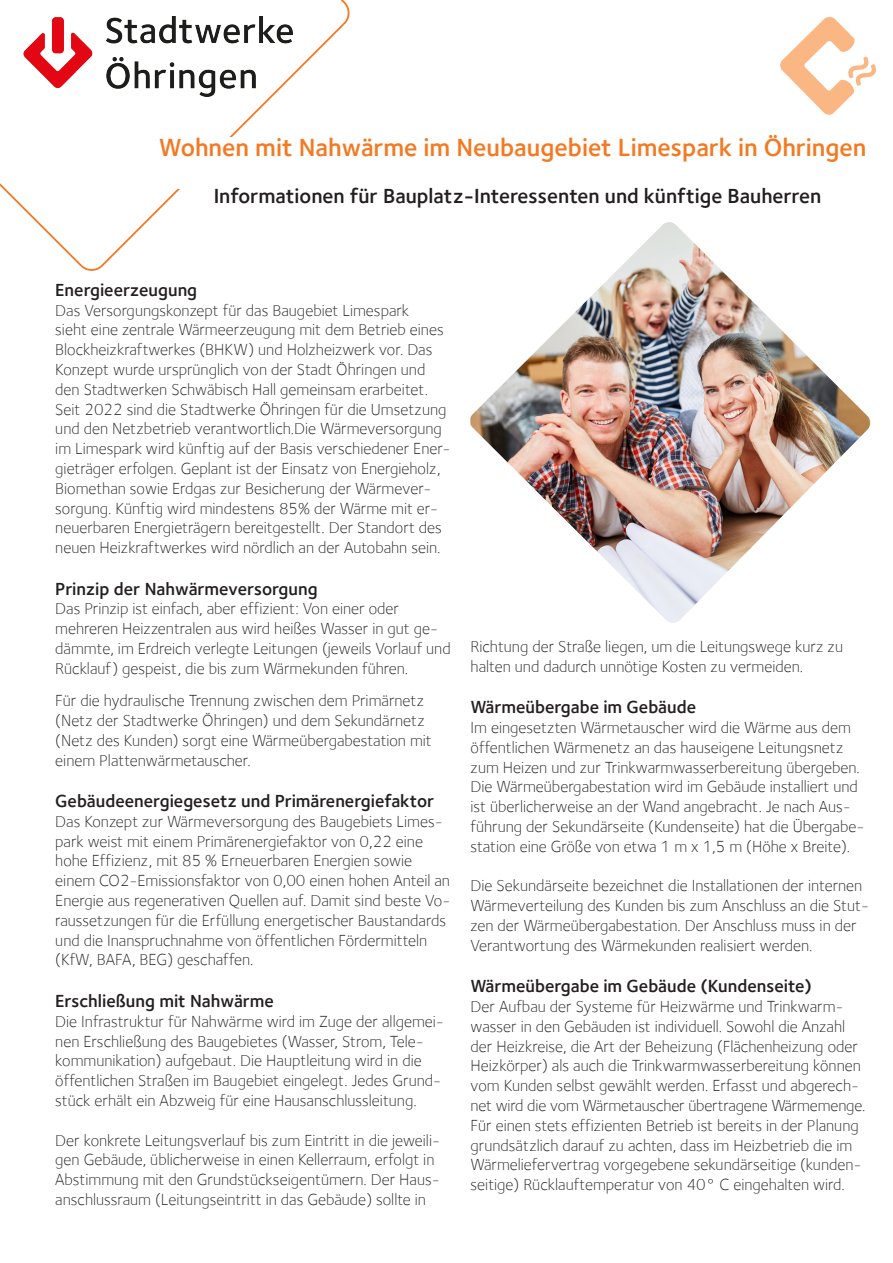
<style>
.page{position:relative;width:893px;height:1263px;background:#fff}
.page>*{position:absolute;margin:0;border:0;box-sizing:border-box;transform-origin:0 0}
.t1{font:600 25.5px "Foundry Sterling";color:#f47921}
.t2{font:600 21px "Foundry Sterling";color:#231f20}
.t3{font:600 18px "Foundry Sterling";color:#231f20}
.t4{font:300 16.5px/19.8px "Foundry Sterling";color:#231f20}
</style>
<div class="page">
<svg style="left:0;top:0;width:350px;height:271px"></svg>
<img style="left:24px;top:16px;width:269px;height:81px">
<div style="left:159px;top:137px;width:717px;height:51px;background:#fff"></div>
<svg style="left:780px;top:17px;width:96px;height:98px"></svg>
<img style="left:470px;top:222px;width:401px;height:401px">
<p class="t1" style="left:159px;top:132px;width:709px">Wohnen mit Nahwärme im Neubaugebiet Limespark in Öhringen</p>
<p class="t2" style="left:214px;top:184px;width:609px">Informationen für Bauplatz-Interessenten und künftige Bauherren</p>
<p class="t3" style="left:55px;top:279px;width:143px">Energieerzeugung</p>
<p class="t4" style="left:55px;top:300px;width:397px">Das Versorgungskonzept für das Baugebiet Limespark<br>sieht eine zentrale Wärmeerzeugung mit dem Betrieb eines Blockheizkraftwerkes (BHKW) und Holzheizwerk vor. Das Konzept wurde ursprünglich von der Stadt Öhringen und den Stadtwerken Schwäbisch Hall gemeinsam erarbeitet.<br>Seit 2022 sind die Stadtwerke Öhringen für die Umsetzung und den Netzbetrieb verantwortlich.Die Wärmeversorgung im Limespark wird künftig auf der Basis verschiedener Ener&shy;gieträger erfolgen. Geplant ist der Einsatz von Energieholz, Biomethan sowie Erdgas zur Besicherung der Wärmever&shy;sorgung. Künftig wird mindestens 85% der Wärme mit er&shy;neuerbaren Energieträgern bereitgestellt. Der Standort des neuen Heizkraftwerkes wird nördlich an der Autobahn sein.</p>
<p class="t3" style="left:55px;top:578px;width:264px">Prinzip der Nahwärmeversorgung</p>
<p class="t4" style="left:55px;top:599px;width:397px">Das Prinzip ist einfach, aber effizient: Von einer oder mehreren Heizzentralen aus wird heißes Wasser in gut ge&shy;dämmte, im Erdreich verlegte Leitungen (jeweils Vorlauf und Rücklauf) gespeist, die bis zum Wärmekunden führen.</p>
<p class="t4" style="left:55px;top:691px;width:378px">Für die hydraulische Trennung zwischen dem Primärnetz (Netz der Stadtwerke Öhringen) und dem Sekundärnetz (Netz des Kunden) sorgt eine Wärmeübergabestation mit einem Plattenwärmetauscher.</p>
<p class="t3" style="left:55px;top:790px;width:381px">Gebäudeenergiegesetz und Primärenergiefaktor</p>
<p class="t4" style="left:55px;top:811px;width:397px">Das Konzept zur Wärmeversorgung des Baugebiets Limes&shy;park weist mit einem Primärenergiefaktor von 0,22 eine hohe Effizienz, mit 85 % Erneuerbaren Energien sowie einem CO2-Emissionsfaktor von 0,00 einen hohen Anteil an Energie aus regenerativen Quellen auf. Damit sind beste Vo&shy;raussetzungen für die Erfüllung energetischer Baustandards und die Inanspruchnahme von öffentlichen Fördermitteln (KfW, BAFA, BEG) geschaffen.</p>
<p class="t3" style="left:55px;top:990px;width:220px">Erschließung mit Nahwärme</p>
<p class="t4" style="left:55px;top:1011px;width:390px">Die Infrastruktur für Nahwärme wird im Zuge der allgemei&shy;nen Erschließung des Baugebietes (Wasser, Strom, Tele&shy;kommunikation) aufgebaut. Die Hauptleitung wird in die öffentlichen Straßen im Baugebiet eingelegt. Jedes Grund&shy;stück erhält ein Abzweig für eine Hausanschlussleitung.</p>
<p class="t4" style="left:55px;top:1130px;width:386px">Der konkrete Leitungsverlauf bis zum Eintritt in die jeweili&shy;gen Gebäude, üblicherweise in einen Kellerraum, erfolgt in Abstimmung mit den Grundstückseigentümern. Der Haus&shy;anschlussraum (Leitungseintritt in das Gebäude) sollte in</p>
<p class="t4" style="left:471px;top:636px;width:374px">Richtung der Straße liegen, um die Leitungswege kurz zu halten und dadurch unnötige Kosten zu vermeiden.</p>
<p class="t3" style="left:471px;top:696px;width:227px">Wärmeübergabe im Gebäude</p>
<p class="t4" style="left:471px;top:717px;width:395px">Im eingesetzten Wärmetauscher wird die Wärme aus dem öffentlichen Wärmenetz an das hauseigene Leitungsnetz zum Heizen und zur Trinkwarmwasserbereitung übergeben.<br>Die Wärmeübergabestation wird im Gebäude installiert und ist überlicherweise an der Wand angebracht. Je nach Aus&shy;führung der Sekundärseite (Kundenseite) hat die Übergabe&shy;station eine Größe von etwa 1 m x 1,5 m (Höhe x Breite).</p>
<p class="t4" style="left:471px;top:876px;width:400px">Die Sekundärseite bezeichnet die Installationen der internen Wärmeverteilung des Kunden bis zum Anschluss an die Stut&shy;zen der Wärmeübergabestation. Der Anschluss muss in der Verantwortung des Wärmekunden realisiert werden.</p>
<p class="t3" style="left:471px;top:975px;width:343px">Wärmeübergabe im Gebäude (Kundenseite)</p>
<p class="t4" style="left:471px;top:996px;width:396px">Der Aufbau der Systeme für Heizwärme und Trinkwarm&shy;wasser in den Gebäuden ist individuell. Sowohl die Anzahl der Heizkreise, die Art der Beheizung (Flächenheizung oder Heizkörper) als auch die Trinkwarmwasserbereitung können vom Kunden selbst gewählt werden. Erfasst und abgerech&shy;net wird die vom Wärmetauscher übertragene Wärmemenge.</p>
<p class="t4" style="left:471px;top:1115px;width:392px">Für einen stets effizienten Betrieb ist bereits in der Planung grundsätzlich darauf zu achten, dass im Heizbetrieb die im Wärmeliefervertrag vorgegebene sekundärseitige (kunden&shy;seitige) Rücklauftemperatur von 40° C eingehalten wird.</p>
</div>
